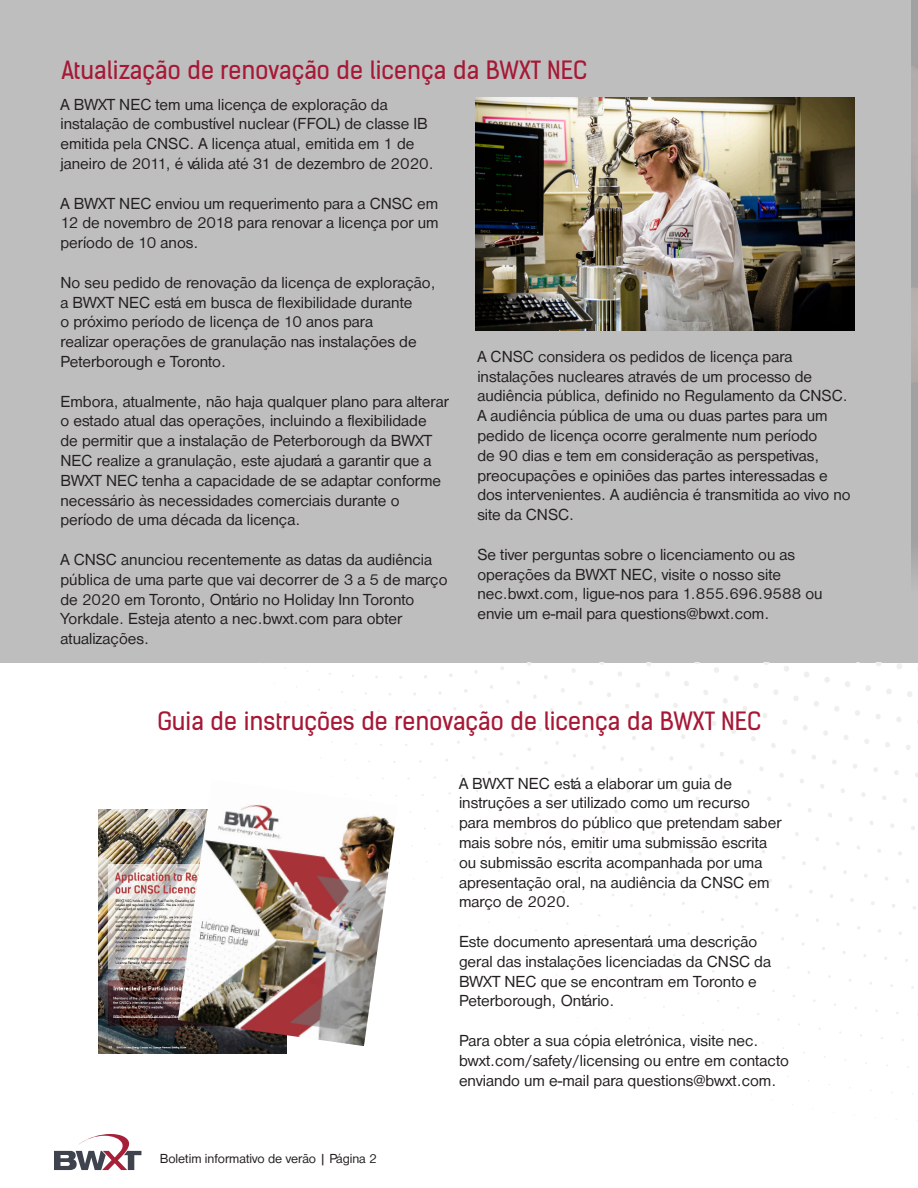
<style>
.page{position:relative;width:918px;height:1188px;background:#fff}
.page>*{position:absolute;margin:0;border:0;box-sizing:border-box;transform-origin:0 0}
.t1{font:24px "Kelson Sans Regular BG";color:#a61836}
.t2{font:16.5px/19.8px "Nimbus San D";color:#231f20}
.t3{font:13.5px "Nimbus San D";color:#231f20}
</style>
<div class="page">
<svg style="left:54px;top:1134px;width:87px;height:36px"></svg>
<div style="left:0;top:0;width:918px;height:662px;background:#bfbebe"></div>
<svg style="left:263px;top:662px;width:655px;height:458px"></svg>
<img style="left:475px;top:98px;width:379px;height:232px">
<img style="left:99px;top:809px;width:188px;height:244px">
<img style="left:178px;top:779px;width:220px;height:267px">
<p class="t1" style="left:62px;top:55px;width:527px">Atualização de renovação de licença da BWXT NEC</p>
<p class="t2" style="left:60px;top:94px;width:375px">A BWXT NEC tem uma licença de exploração da instalação de combustível nuclear (FFOL) de classe IB emitida pela CNSC. A licença atual, emitida em 1 de janeiro de 2011, é válida até 31 de dezembro de 2020.</p>
<p class="t2" style="left:60px;top:193px;width:380px;text-align:justify">A BWXT NEC enviou um requerimento para a CNSC em 12 de novembro de 2018 para renovar a licença por um período de 10 anos.</p>
<p class="t2" style="left:60px;top:273px;width:377px">No seu pedido de renovação da licença de exploração, a BWXT NEC está em busca de flexibilidade durante<br>o próximo período de licença de 10 anos para<br>realizar operações de granulação nas instalações de Peterborough e Toronto.</p>
<p class="t2" style="left:60px;top:391px;width:390px">Embora, atualmente, não haja qualquer plano para alterar o estado atual das operações, incluindo a flexibilidade<br>de permitir que a instalação de Peterborough da BWXT NEC realize a granulação, este ajudará a garantir que a BWXT NEC tenha a capacidade de se adaptar conforme necessário às necessidades comerciais durante o período de uma década da licença.</p>
<p class="t2" style="left:60px;top:550px;width:389px">A CNSC anunciou recentemente as datas da audiência pública de uma parte que vai decorrer de 3 a 5 de março de 2020 em Toronto, Ontário no Holiday Inn Toronto Yorkdale. Esteja atento a nec.bwxt.com para obter atualizações.</p>
<p class="t2" style="left:477px;top:347px;width:375px">A CNSC considera os pedidos de licença para instalações nucleares através de um processo de audiência pública, definido no Regulamento da CNSC.<br>A audiência pública de uma ou duas partes para um pedido de licença ocorre geralmente num período<br>de 90 dias e tem em consideração as perspetivas, preocupações e opiniões das partes interessadas e dos intervenientes. A audiência é transmitida ao vivo no site da CNSC.</p>
<p class="t2" style="left:477px;top:545px;width:319px">Se tiver perguntas sobre o licenciamento ou as operações da BWXT NEC, visite o nosso site</p>
<p class="t2" style="left:477px;top:584px;width:347px">nec.bwxt.com, ligue-nos para 1.855.696.9588 ou envie um e-mail para questions@bwxt.com.</p>
<p class="t1" style="left:157px;top:706px;width:605px">Guia de instruções de renovação de licença da BWXT NEC</p>
<p class="t3" style="left:160px;top:1151px;width:219px">Boletim informativo de verão | Página 2</p>
<p class="t2" style="left:459px;top:773px;width:324px">A BWXT NEC está a elaborar um guia de instruções a ser utilizado como um recurso para membros do público que pretendam saber mais sobre nós, emitir uma submissão escrita ou submissão escrita acompanhada por uma apresentação oral, na audiência da CNSC em março de 2020.</p>
<p class="t2" style="left:459px;top:932px;width:314px">Este documento apresentará uma descrição geral das instalações licenciadas da CNSC da BWXT NEC que se encontram em Toronto e Peterborough, Ontário.</p>
<p class="t2" style="left:459px;top:1031px;width:331px">Para obter a sua cópia eletrónica, visite nec. bwxt.com/safety/licensing ou entre em contacto enviando um e-mail para questions@bwxt.com.</p>
</div>
